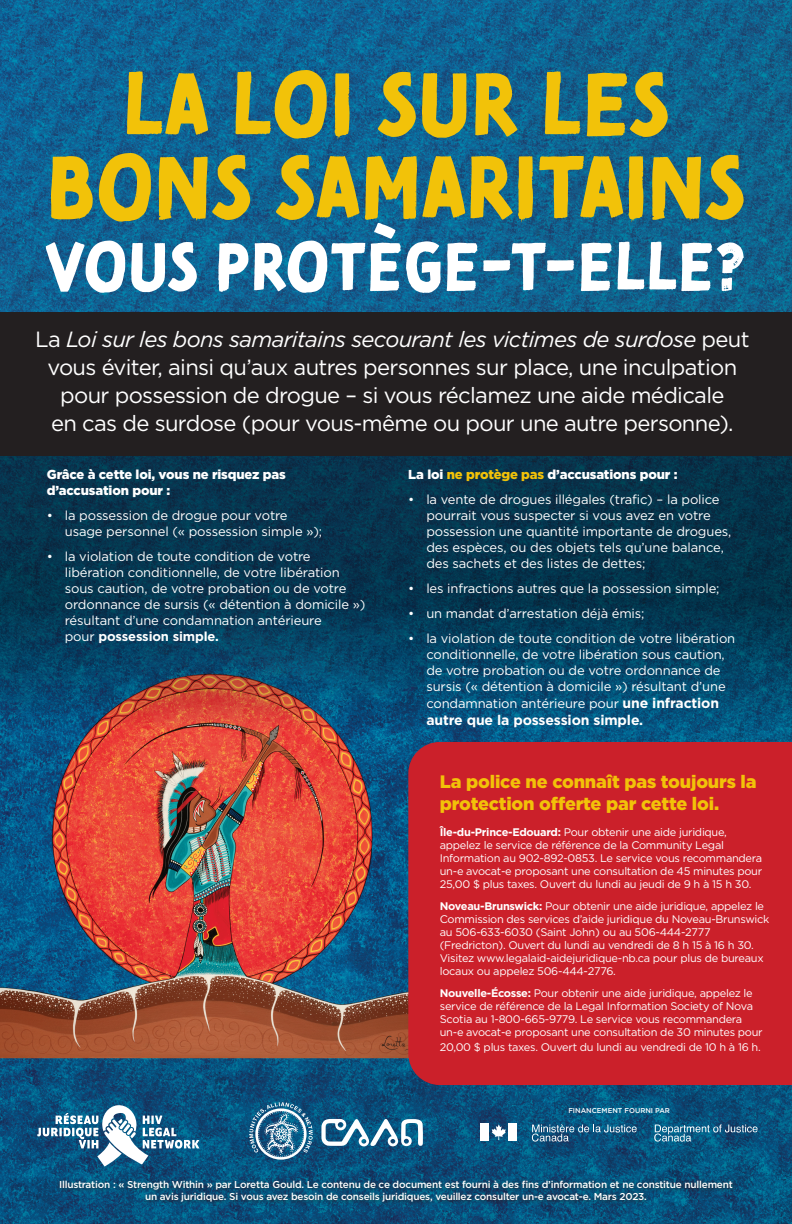
<style>
.page{position:relative;width:792px;height:1224px;background:#fff}
.page>*{position:absolute;margin:0;border:0;box-sizing:border-box;transform-origin:0 0}
.t1{font:88px/83px "Tomarik Brush";color:#f2c209;text-align:center}
.t2{font:67px "Tomarik Brush";color:#fff}
.t3{font:22px/28px "Gotham";letter-spacing:-.03em;color:#fff;text-align:center}
.t4{font:900 18px/22px "Gotham";letter-spacing:-.01em;color:#f2c209}
.t5{font:700 14px "Gotham";letter-spacing:-.01em;color:#fff}
.t6{font:13px/16px "Gotham";letter-spacing:-.01em;color:#fff}
.t7{font:900 13px/16px "Gotham";letter-spacing:-.01em;color:#fff}
.t8{font:11px/13px "Gotham";letter-spacing:-.025em;color:#fff}
.t9{font:500 10px/12px "Gotham";letter-spacing:-.02em;color:#fff;text-align:center}
.t10{font:500 7px "Gotham";color:#fff}
.s1{font-style:italic}
.s2{font-weight:700}
.s3{color:#f2c209}
.s4{font-weight:700;font-size:14px}
</style>
<div class="page">
<img style="left:0;top:0;width:792px;height:1224px">
<svg style="left:0;top:456px;width:792px;height:272px;background:#0d3c57"></svg>
<div style="left:0;top:312px;width:792px;height:144px;background:#231f20"></div>
<svg style="left:37px;top:1105px;width:162px;height:62px"></svg>
<svg style="left:56px;top:1177px;width:681px;height:30px;background:#0b4a70"></svg>
<div style="left:480px;top:1123px;width:9px;height:18px;background:#fff"></div>
<div style="left:509px;top:1123px;width:8px;height:18px;background:#fff"></div>
<svg style="left:492px;top:1124px;width:14px;height:16px"></svg>
<svg style="left:654px;top:1124px;width:104px;height:18px;background:#337295"></svg>
<svg style="left:532px;top:1124px;width:105px;height:18px;background:#356d91"></svg>
<svg style="left:321px;top:1118px;width:102px;height:30px"></svg>
<svg style="left:249px;top:1102px;width:64px;height:58px;background:#4b7fa0"></svg>
<svg style="left:408px;top:742px;width:384px;height:343px;background:#c4212c"></svg>
<h1 class="t1" style="left:47px;top:53px;width:700px">LA LOI SUR LES<br>BONS SAMARITAINS</h1>
<h2 class="t2" style="left:45px;top:206px;width:704px">VOUS PROTÈGE-T-ELLE?</h2>
<p class="t3" style="left:35px;top:324px;width:716px">La <span class="s1">Loi sur les bons samaritains secourant les victimes de surdose</span> peut vous éviter, ainsi qu’aux autres personnes sur place, une inculpation pour possession de drogue – si vous réclamez une aide médicale<br>en cas de surdose (pour vous-même ou pour une autre personne).</p>
<p class="t7" style="left:47px;top:467px;width:241px">Grâce à cette loi, vous ne risquez pas d’accusation pour :</p>
<p class="t6" style="left:65px;top:508px;width:259px;text-indent:-18px">• la possession de drogue pour votre usage personnel (« possession simple »);</p>
<p class="t6" style="left:65px;top:549px;width:302px;text-indent:-18px">• la violation de toute condition de votre libération conditionnelle, de votre libération sous caution, de votre probation ou de votre ordonnance de sursis (« détention à domicile ») résultant d’une condamnation antérieure<br>pour <span class="s2">possession simple.</span></p>
<p class="t7" style="left:408px;top:467px;width:271px">La loi <span class="s3">ne protège pas</span> d’accusations pour :</p>
<p class="t6" style="left:426px;top:492px;width:307px;text-indent:-18px">• la vente de drogues illégales (trafic) – la police pourrait vous suspecter si vous avez en votre possession une quantité importante de drogues, des espèces, ou des objets tels qu’une balance, des sachets et des listes de dettes;</p>
<p class="t6" style="left:408px;top:581px;width:313px">• les infractions autres que la possession simple;</p>
<p class="t6" style="left:408px;top:606px;width:238px">• un mandat d’arrestation déjà émis;</p>
<p class="t6" style="left:426px;top:630px;width:310px;line-height:16.3px;text-indent:-18px">• la violation de toute condition de votre libération conditionnelle, de votre libération sous caution, de votre probation ou de votre ordonnance de sursis (« détention à domicile ») résultant d’une condamnation antérieure pour <span class="s4">une infraction</span></p>
<p class="t5" style="left:426px;top:711px;width:219px">autre que la possession simple.</p>
<h3 class="t4" style="left:440px;top:770px;width:318px">La police ne connaît pas toujours la protection offerte par cette loi.</h3>
<p class="t8" style="left:440px;top:826px;width:324px"><span class="s2">Île-du-Prince-Edouard:</span> Pour obtenir une aide juridique, appelez le service de référence de la Community Legal Information au 902-892-0853. Le service vous recommandera un-e avocat-e proposant une consultation de 45 minutes pour 25,00 $ plus taxes. Ouvert du lundi au jeudi de 9 h à 15 h 30.</p>
<p class="t8" style="left:440px;top:900px;width:331px"><span class="s2">Noveau-Brunswick:</span> Pour obtenir une aide juridique, appelez le Commission des services d’aide juridique du Noveau-Brunswick au 506-633-6030 (Saint John) ou au 506-444-2777 (Fredricton). Ouvert du lundi au vendredi de 8 h 15 à 16 h 30.<br>Visitez www.legalaid-aidejuridique-nb.ca pour plus de bureaux locaux ou appelez 506-444-2776.</p>
<p class="t8" style="left:440px;top:987px;width:324px"><span class="s2">Nouvelle-Écosse:</span> Pour obtenir une aide juridique, appelez le service de référence de la Legal Information Society of Nova Scotia au 1-800-665-9779. Le service vous recommandera un-e avocat-e proposant une consultation de 30 minutes pour</p>
<p class="t8" style="left:440px;top:1041px;width:322px">20,00 $ plus taxes. Ouvert du lundi au vendredi de 10 h à 16 h.</p>
<p class="t10" style="left:568px;top:1106px;width:103px">FINANCEMENT FOURNI PAR</p>
<p class="t9" style="left:59px;top:1179px;width:675px">Illustration : « Strength Within » par Loretta Gould. Le contenu de ce document est fourni à des fins d’information et ne constitue nullement un avis juridique. Si vous avez besoin de conseils juridiques, veuillez consulter un-e avocat-e. Mars 2023.</p>
</div>
